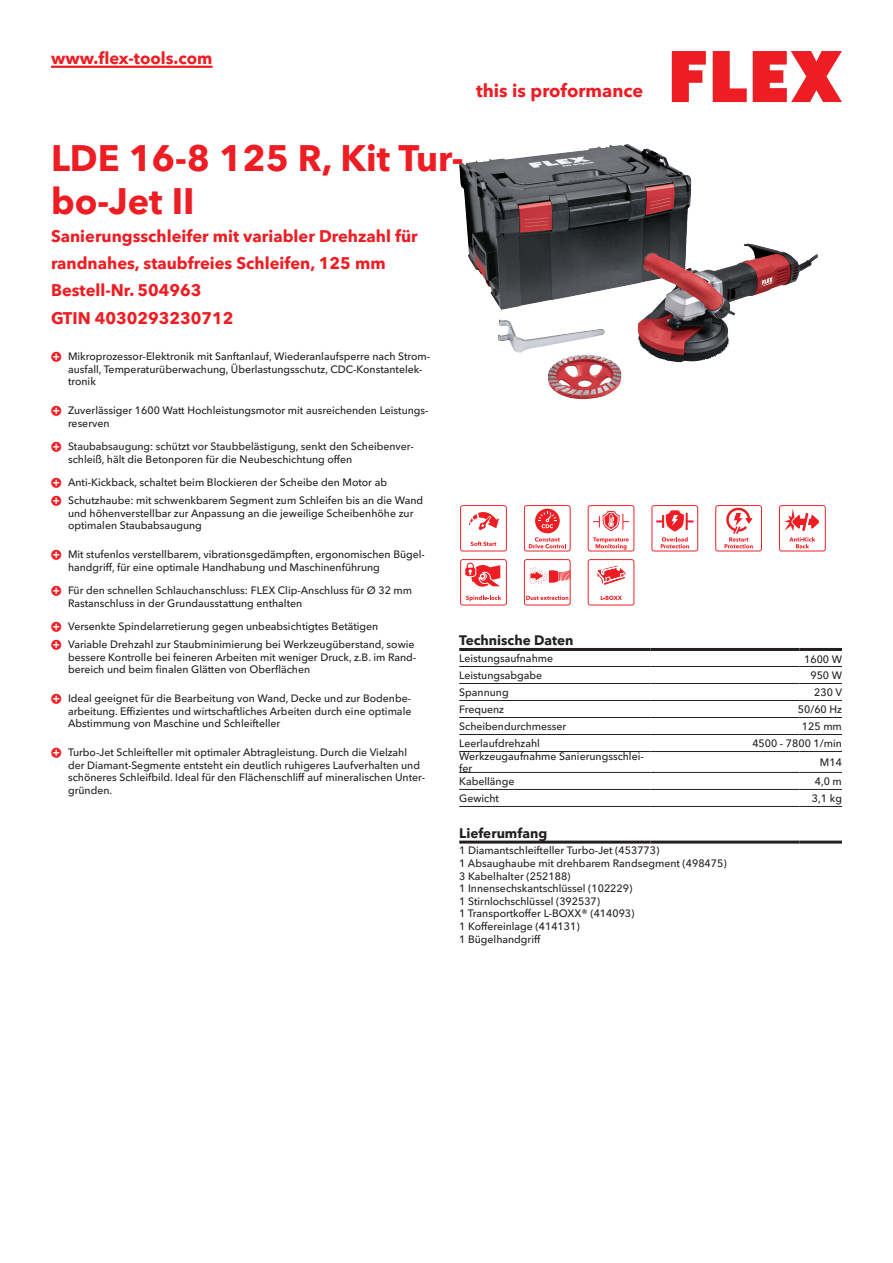
<style>
.page{position:relative;width:893px;height:1263px;background:#fff}
.page>*{position:absolute;margin:0;border:0;box-sizing:border-box;transform-origin:0 0}
.CB_AF_Product-name{font:700 36px/43.2px "Avenir Next W1 G";color:#ee1d23}
.t1{font:700 18px "Avenir Next W1 G";color:#ee1d23}
.CB_AF_Product-short{font:700 16.5px/27px "Avenir Next W1 G";color:#ee1d23}
.CB_AF_Order-number{font:700 16.5px "Avenir Next W1 G";color:#ee1d23}
.CB_AF_Table-headline{font:700 13.5px "Avenir Next W1 G";color:#231f20}
.CB_AF_Table-specific{font:500 10.5px/12.6px "Avenir Next W1 G";color:#231f20}
</style>
<div class="page">
<svg style="left:672px;top:51px;width:34px;height:51px"></svg>
<svg style="left:713px;top:51px;width:34px;height:51px"></svg>
<svg style="left:753px;top:51px;width:89px;height:51px"></svg>
<hr style="left:51px;top:66px;width:162px;height:2px;background:#ee1d23">
<img style="left:459px;top:144px;width:217px;height:199px">
<hr style="left:459px;top:666px;width:192px;height:1px;background:#231f20">
<hr style="left:651px;top:666px;width:148px;height:1px;background:#231f20">
<hr style="left:799px;top:666px;width:43px;height:1px;background:#231f20">
<hr style="left:459px;top:683px;width:192px;height:1px;background:#231f20">
<hr style="left:651px;top:683px;width:148px;height:1px;background:#231f20">
<hr style="left:799px;top:683px;width:43px;height:1px;background:#231f20">
<hr style="left:459px;top:700px;width:192px;height:1px;background:#231f20">
<hr style="left:651px;top:700px;width:148px;height:1px;background:#231f20">
<hr style="left:799px;top:700px;width:43px;height:1px;background:#231f20">
<hr style="left:459px;top:717px;width:192px;height:1px;background:#231f20">
<hr style="left:651px;top:717px;width:148px;height:1px;background:#231f20">
<hr style="left:799px;top:717px;width:43px;height:1px;background:#231f20">
<hr style="left:459px;top:734px;width:192px;height:1px;background:#231f20">
<hr style="left:651px;top:734px;width:148px;height:1px;background:#231f20">
<hr style="left:799px;top:734px;width:43px;height:1px;background:#231f20">
<hr style="left:459px;top:751px;width:192px;height:1px;background:#231f20">
<hr style="left:651px;top:751px;width:148px;height:1px;background:#231f20">
<hr style="left:799px;top:751px;width:43px;height:1px;background:#231f20">
<hr style="left:459px;top:772px;width:192px;height:1px;background:#231f20">
<hr style="left:651px;top:772px;width:148px;height:1px;background:#231f20">
<hr style="left:799px;top:772px;width:43px;height:1px;background:#231f20">
<hr style="left:459px;top:789px;width:192px;height:1px;background:#231f20">
<hr style="left:651px;top:789px;width:148px;height:1px;background:#231f20">
<hr style="left:799px;top:789px;width:43px;height:1px;background:#231f20">
<hr style="left:459px;top:806px;width:192px;height:1px;background:#231f20">
<hr style="left:651px;top:806px;width:148px;height:1px;background:#231f20">
<hr style="left:799px;top:806px;width:43px;height:1px;background:#231f20">
<hr style="left:459px;top:648px;width:192px;height:3px;background:#231f20">
<hr style="left:651px;top:648px;width:148px;height:3px;background:#231f20">
<hr style="left:799px;top:648px;width:43px;height:3px;background:#231f20">
<hr style="left:459px;top:840px;width:192px;height:3px;background:#231f20">
<hr style="left:651px;top:840px;width:148px;height:3px;background:#231f20">
<hr style="left:799px;top:840px;width:43px;height:3px;background:#231f20">
<svg style="left:460px;top:505px;width:47px;height:46px"></svg>
<svg style="left:524px;top:505px;width:47px;height:46px"></svg>
<svg style="left:588px;top:505px;width:46px;height:46px"></svg>
<svg style="left:651px;top:505px;width:47px;height:46px"></svg>
<svg style="left:715px;top:505px;width:47px;height:46px"></svg>
<svg style="left:779px;top:505px;width:47px;height:46px"></svg>
<svg style="left:460px;top:559px;width:47px;height:46px"></svg>
<svg style="left:524px;top:559px;width:47px;height:46px"></svg>
<svg style="left:588px;top:559px;width:46px;height:46px"></svg>
<h3 class="CB_AF_Product-short" style="left:51px;top:43px;width:163px">www.flex-tools.com</h3>
<h2 class="t1" style="left:476px;top:77px;width:169px">this is proformance</h2>
<p class="CB_AF_Product-name" style="left:51px;top:134px;width:414px">LDE 16-8 125 R, Kit Tur&shy;bo-Jet II</p>
<p class="CB_AF_Product-short" style="left:51px;top:221px;width:368px">Sanierungsschleifer mit variabler Drehzahl für randnahes, staubfreies Schleifen, 125 mm</p>
<p class="CB_AF_Order-number" style="left:51px;top:277px;width:152px">Bestell-Nr. 504963</p>
<p class="CB_AF_Order-number" style="left:51px;top:305px;width:184px">GTIN 4030293230712</p>
<p class="CB_AF_Table-specific" style="left:68px;top:349px;width:364px">Mikroprozessor-Elektronik mit Sanftanlauf, Wiederanlaufsperre nach Strom&shy;ausfall, Temperaturüberwachung, Überlastungsschutz, CDC-Konstantelek&shy;tronik</p>
<p class="CB_AF_Table-specific" style="left:68px;top:403px;width:362px">Zuverlässiger 1600 Watt Hochleistungsmotor mit ausreichenden Leistungs&shy;reserven</p>
<p class="CB_AF_Table-specific" style="left:68px;top:439px;width:347px">Staubabsaugung: schützt vor Staubbelästigung, senkt den Scheibenver&shy;schleiß, hält die Betonporen für die Neubeschichtung offen</p>
<p class="CB_AF_Table-specific" style="left:68px;top:475px;width:321px">Anti-Kickback, schaltet beim Blockieren der Scheibe den Motor ab</p>
<p class="CB_AF_Table-specific" style="left:68px;top:493px;width:357px">Schutzhaube: mit schwenkbarem Segment zum Schleifen bis an die Wand und höhenverstellbar zur Anpassung an die jeweilige Scheibenhöhe zur optimalen Staubabsaugung</p>
<p class="CB_AF_Table-specific" style="left:68px;top:547px;width:358px">Mit stufenlos verstellbarem, vibrationsgedämpften, ergonomischen Bügel&shy;handgriff, für eine optimale Handhabung und Maschinenführung</p>
<p class="CB_AF_Table-specific" style="left:68px;top:583px;width:346px">Für den schnellen Schlauchanschluss: FLEX Clip-Anschluss für Ø 32 mm<br>Rastanschluss in der Grundausstattung enthalten</p>
<p class="CB_AF_Table-specific" style="left:68px;top:619px;width:312px">Versenkte Spindelarretierung gegen unbeabsichtigtes Betätigen</p>
<p class="CB_AF_Table-specific" style="left:68px;top:637px;width:350px">Variable Drehzahl zur Staubminimierung bei Werkzeugüberstand, sowie bessere Kontrolle bei feineren Arbeiten mit weniger Druck, z.B. im Rand&shy;bereich und beim finalen Glätten von Oberflächen</p>
<p class="CB_AF_Table-specific" style="left:68px;top:691px;width:345px;text-align:justify">Ideal geeignet für die Bearbeitung von Wand, Decke und zur Bodenbe&shy;arbeitung. Effizientes und wirtschaftliches Arbeiten durch eine optimale Abstimmung von Maschine und Schleifteller</p>
<p class="CB_AF_Table-specific" style="left:68px;top:745px;width:359px">Turbo-Jet Schleifteller mit optimaler Abtragleistung. Durch die Vielzahl der Diamant-Segmente entsteht ein deutlich ruhigeres Laufverhalten und schöneres Schleifbild. Ideal für den Flächenschliff auf mineralischen Unter&shy;gründen.</p>
<p class="CB_AF_Table-headline" style="left:459px;top:630px;width:116px">Technische Daten</p>
<p class="CB_AF_Table-specific" style="left:459px;top:651px;width:95px">Leistungsaufnahme</p>
<p class="CB_AF_Table-specific" style="left:804px;top:652px;width:39px">1600 W</p>
<p class="CB_AF_Table-specific" style="left:459px;top:668px;width:84px">Leistungsabgabe</p>
<p class="CB_AF_Table-specific" style="left:810px;top:668px;width:33px">950 W</p>
<p class="CB_AF_Table-specific" style="left:459px;top:685px;width:51px">Spannung</p>
<p class="CB_AF_Table-specific" style="left:814px;top:685px;width:29px">230 V</p>
<p class="CB_AF_Table-specific" style="left:459px;top:702px;width:46px">Frequenz</p>
<p class="CB_AF_Table-specific" style="left:798px;top:702px;width:46px">50/60 Hz</p>
<p class="CB_AF_Table-specific" style="left:459px;top:719px;width:109px">Scheibendurchmesser</p>
<p class="CB_AF_Table-specific" style="left:802px;top:719px;width:41px">125 mm</p>
<p class="CB_AF_Table-specific" style="left:459px;top:736px;width:82px">Leerlaufdrehzahl</p>
<p class="CB_AF_Table-specific" style="left:752px;top:736px;width:91px">4500 - 7800 1/min</p>
<p class="CB_AF_Table-specific" style="left:459px;top:749px;width:186px">Werkzeugaufnahme Sanierungsschlei&shy;fer</p>
<p class="CB_AF_Table-specific" style="left:820px;top:755px;width:23px">M14</p>
<p class="CB_AF_Table-specific" style="left:459px;top:774px;width:57px">Kabellänge</p>
<p class="CB_AF_Table-specific" style="left:815px;top:774px;width:29px">4,0 m</p>
<p class="CB_AF_Table-specific" style="left:459px;top:791px;width:41px">Gewicht</p>
<p class="CB_AF_Table-specific" style="left:812px;top:791px;width:32px">3,1 kg</p>
<p class="CB_AF_Table-headline" style="left:459px;top:822px;width:89px">Lieferumfang</p>
<p class="CB_AF_Table-specific" style="left:459px;top:843px;width:269px">1 Diamantschleifteller Turbo-Jet (453773)<br>1 Absaughaube mit drehbarem Randsegment (498475)<br>3 Kabelhalter (252188)<br>1 Innensechskantschlüssel (102229)<br>1 Stirnlochschlüssel (392537)<br>1 Transportkoffer L-BOXX® (414093)<br>1 Koffereinlage (414131)<br>1 Bügelhandgriff</p>
</div>
